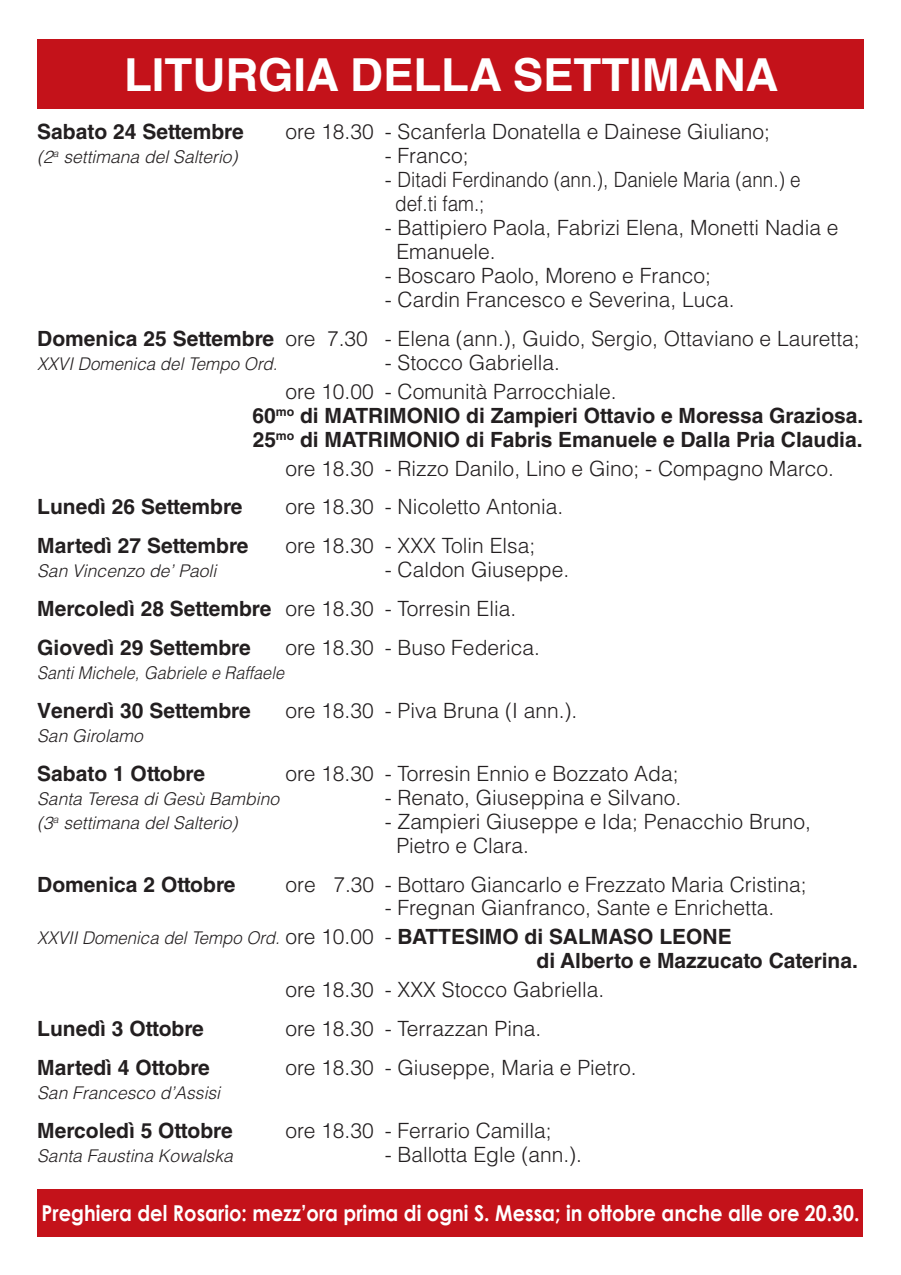
<style>
.page{position:relative;width:901px;height:1275px;background:#fff}
.page>*{position:absolute;margin:0;border:0;box-sizing:border-box;transform-origin:0 0}
.t1{font:700 45.5px "Helvetica";color:#fff}
.t2{font:700 21.88px "Century Gothic";color:#fff;scale:.89 1}
.t3{font:300 21px "Helvetica LT Std";color:#231f20}
.t4{font:700 21px "Helvetica LT Std";color:#231f20}
.t5{font:300 21px "Helvetica LT Std";color:#231f20;scale:.9 1}
.t6{font:italic 300 17.5px "Helvetica LT Std";color:#231f20}
.t7{font:italic 300 17.5px "Helvetica LT Std";color:#231f20;scale:.96 1}
.t8{font:italic 300 17.5px "Helvetica LT Std";color:#231f20;scale:.93 1}
.s1{font-weight:700}
.s2{font-style:normal;font-size:21px}
.s3{font-weight:700;font-style:normal;font-size:21px}
</style>
<div class="page">
<div style="left:37px;top:39px;width:826px;height:69px;background:#c4121a"></div>
<div style="left:37px;top:1189px;width:826px;height:48px;background:#c4121a"></div>
<p class="t1" style="left:124px;top:47px;width:655px">LITURGIA DELLA SETTIMANA</p>
<p class="t4" style="left:37px;top:119px;width:208px">Sabato 24 Settembre</p>
<p class="t3" style="left:285px;top:119px;width:486px">ore 18.30 - Scanferla Donatella e Dainese Giuliano;</p>
<p class="t6" style="left:37px;top:146px;width:202px">(2<sup>a</sup> settimana del Salterio)</p>
<p class="t3" style="left:384px;top:143px;width:86px">- Franco;</p>
<p class="t3" style="left:384px;top:166px;width:417px">- Ditadi Ferdinando (ann.), Daniele Maria (ann.) e</p>
<p class="t5" style="left:395px;top:190px;width:101px">def.ti fam.;</p>
<p class="t3" style="left:384px;top:214px;width:455px">- Battipiero Paola, Fabrizi Elena, Monetti Nadia e</p>
<p class="t3" style="left:396px;top:238px;width:101px">Emanuele.</p>
<p class="t3" style="left:384px;top:262px;width:328px">- Boscaro Paolo, Moreno e Franco;</p>
<p class="t3" style="left:384px;top:286px;width:351px">- Cardin Francesco e Severina, Luca.</p>
<p class="t3" style="left:37px;top:325px;width:823px"><span class="s1">Domenica 25 Settembre</span> ore 7.30 - Elena (ann.), Guido, Sergio, Ottaviano e Lauretta;</p>
<p class="t6" style="left:37px;top:353px;width:242px">XXVI Domenica del Tempo Ord.</p>
<p class="t3" style="left:384px;top:349px;width:177px">- Stocco Gabriella.</p>
<p class="t3" style="left:285px;top:378px;width:333px">ore 10.00 - Comunità Parrocchiale.</p>
<p class="t4" style="left:252px;top:402px;width:612px">60<sup>mo</sup> di MATRIMONIO di Zampieri Ottavio e Moressa Graziosa.</p>
<p class="t4" style="left:253px;top:426px;width:611px">25<sup>mo</sup> di MATRIMONIO di Fabris Emanuele e Dalla Pria Claudia.</p>
<p class="t3" style="left:285px;top:455px;width:550px">ore 18.30 - Rizzo Danilo, Lino e Gino; - Compagno Marco.</p>
<p class="t4" style="left:37px;top:494px;width:207px">Lunedì 26 Settembre</p>
<p class="t3" style="left:285px;top:494px;width:279px">ore 18.30 - Nicoletto Antonia.</p>
<p class="t4" style="left:37px;top:533px;width:213px">Martedì 27 Settembre</p>
<p class="t3" style="left:285px;top:533px;width:251px">ore 18.30 - XXX Tolin Elsa;</p>
<p class="t6" style="left:37px;top:560px;width:180px">San Vincenzo de’ Paoli</p>
<p class="t3" style="left:384px;top:557px;width:186px">- Caldon Giuseppe.</p>
<p class="t3" style="left:37px;top:596px;width:480px"><span class="s1">Mercoledì 28 Settembre</span> ore 18.30 - Torresin Elia.</p>
<p class="t4" style="left:37px;top:635px;width:215px">Giovedì 29 Settembre</p>
<p class="t3" style="left:285px;top:634px;width:256px">ore 18.30 - Buso Federica.</p>
<p class="t8" style="left:37px;top:662px;width:267px">Santi Michele, Gabriele e Raffaele</p>
<p class="t4" style="left:37px;top:698px;width:215px">Venerdì 30 Settembre</p>
<p class="t3" style="left:285px;top:697px;width:293px">ore 18.30 - Piva Bruna (I ann.).</p>
<p class="t6" style="left:37px;top:725px;width:107px">San Girolamo</p>
<p class="t4" style="left:37px;top:760px;width:169px">Sabato 1 Ottobre</p>
<p class="t3" style="left:285px;top:760px;width:394px">ore 18.30 - Torresin Ennio e Bozzato Ada;</p>
<p class="t6" style="left:37px;top:787px;width:243px">Santa Teresa di Gesù Bambino</p>
<p class="t3" style="left:384px;top:784px;width:298px">- Renato, Giuseppina e Silvano.</p>
<p class="t6" style="left:37px;top:811px;width:202px">(3<sup>a</sup> settimana del Salterio)</p>
<p class="t3" style="left:384px;top:808px;width:427px">- Zampieri Giuseppe e Ida; Penacchio Bruno,</p>
<p class="t3" style="left:396px;top:832px;width:134px">Pietro e Clara.</p>
<p class="t4" style="left:37px;top:871px;width:200px">Domenica 2 Ottobre</p>
<p class="t3" style="left:285px;top:871px;width:522px">ore 7.30 - Bottaro Giancarlo e Frezzato Maria Cristina;</p>
<p class="t3" style="left:384px;top:895px;width:391px">- Fregnan Gianfranco, Sante e Enrichetta.</p>
<p class="t7" style="left:37px;top:927px;width:724px">XXVII Domenica del Tempo Ord. <span class="s2">ore 10.00 -</span> <span class="s3">BATTESIMO di SALMASO LEONE</span></p>
<p class="t4" style="left:536px;top:948px;width:323px">di Alberto e Mazzucato Caterina.</p>
<p class="t3" style="left:285px;top:977px;width:320px">ore 18.30 - XXX Stocco Gabriella.</p>
<p class="t4" style="left:37px;top:1016px;width:168px">Lunedì 3 Ottobre</p>
<p class="t3" style="left:285px;top:1016px;width:257px">ore 18.30 - Terrazzan Pina.</p>
<p class="t4" style="left:37px;top:1055px;width:174px">Martedì 4 Ottobre</p>
<p class="t3" style="left:285px;top:1054px;width:352px">ore 18.30 - Giuseppe, Maria e Pietro.</p>
<p class="t6" style="left:37px;top:1082px;width:184px">San Francesco d’Assisi</p>
<p class="t4" style="left:37px;top:1118px;width:197px">Mercoledì 5 Ottobre</p>
<p class="t3" style="left:285px;top:1117px;width:268px">ore 18.30 - Ferrario Camilla;</p>
<p class="t6" style="left:37px;top:1145px;width:197px">Santa Faustina Kowalska</p>
<p class="t3" style="left:384px;top:1141px;width:199px">- Ballotta Egle (ann.).</p>
<p class="t2" style="left:42px;top:1200px;width:920px">Preghiera del Rosario: mezz’ora prima di ogni S. Messa; in ottobre anche alle ore 20.30.</p>
</div>
